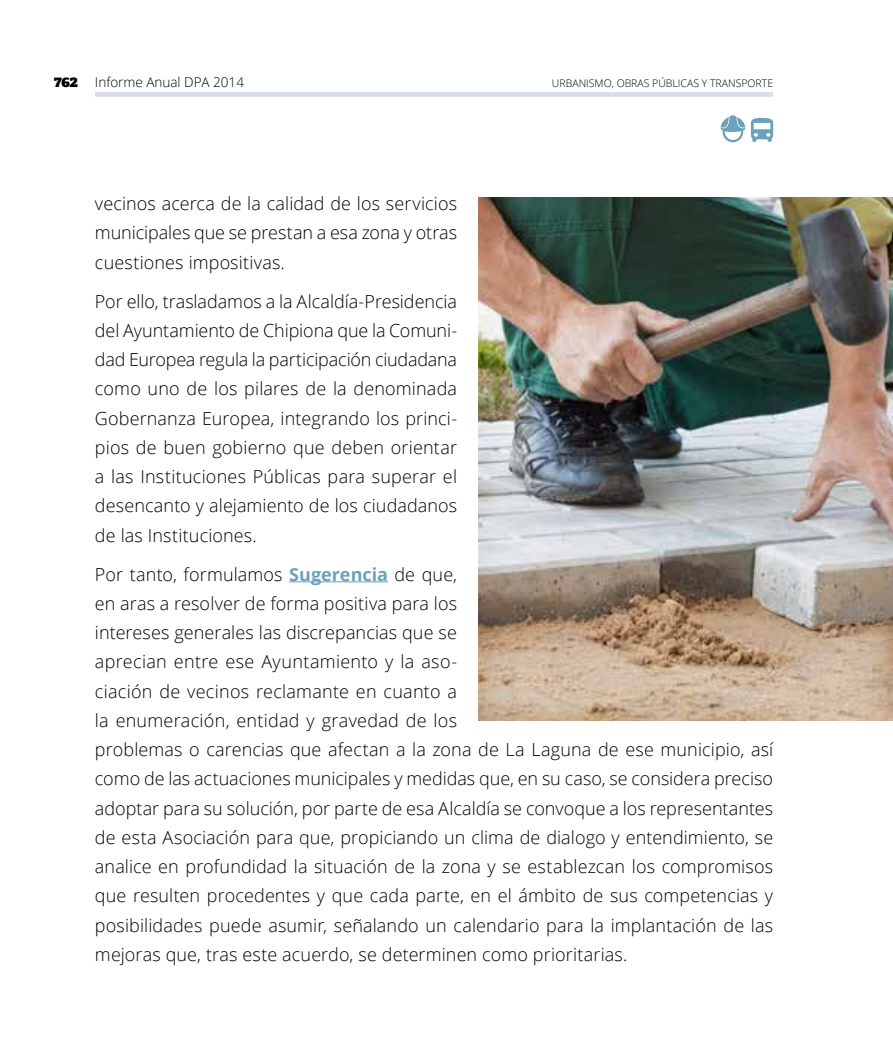
<style>
.page{position:relative;width:893px;height:1063px;background:#fff}
.page>*{position:absolute;margin:0;border:0;box-sizing:border-box;transform-origin:0 0}
.t1{font:300 18px/29.2px "Open Sans";letter-spacing:.005em;color:#000;text-align:justify}
.t2{font:300 13.5px "Open Sans";color:#000}
.t3{font:12px "Alfa Slab One";color:#000}
.t4{font:300 10.5px "Open Sans";color:#000}
.s1{font-weight:700;color:#6ba2b9}
</style>
<div class="page">
<div style="left:95px;top:92px;width:678px;height:5px;background:#d3dfe6"></div>
<svg style="left:751px;top:118px;width:22px;height:24px"></svg>
<div style="left:723px;top:122px;width:20px;height:20px;border:2px solid #6ba2b9;border-radius:50%"></div>
<svg style="left:721px;top:115px;width:24px;height:18px"></svg>
<hr style="left:289px;top:581px;width:99px;height:1px;background:#6ba2b9">
<img style="left:478px;top:198px;width:414px;height:523px">
<p class="t3" style="left:54px;top:74px;width:25px">762</p>
<p class="t2" style="left:95px;top:72px;width:151px">Informe Anual DPA 2014</p>
<p class="t4" style="left:552px;top:76px;width:223px">URBANISMO, OBRAS PÚBLICAS Y TRANSPORTE</p>
<p class="t1" style="left:95px;top:188px;width:364px">vecinos acerca de la calidad de los servicios municipales que se prestan a esa zona y otras cuestiones impositivas.</p>
<p class="t1" style="left:95px;top:286px;width:364px">Por ello, trasladamos a la Alcaldía-Presidencia del Ayuntamiento de Chipiona que la Comuni&shy;dad Europea regula la participación ciudadana como uno de los pilares de la denominada Gobernanza Europea, integrando los princi&shy;pios de buen gobierno que deben orientar a las Instituciones Públicas para superar el desencanto y alejamiento de los ciudadanos de las Instituciones.</p>
<p class="t1" style="left:95px;top:559px;width:680px;text-align:left">Por tanto, formulamos <span class="s1">Sugerencia</span> de que,<br>en aras a resolver de forma positiva para los<br>intereses generales las discrepancias que se<br>aprecian entre ese Ayuntamiento y la aso-<br>ciación de vecinos reclamante en cuanto a<br>la enumeración, entidad y gravedad de los<br>problemas o carencias que afectan a la zona de La Laguna de ese municipio, así como de las actuaciones municipales y medidas que, en su caso, se considera preciso adoptar para su solución, por parte de esa Alcaldía se convoque a los representantes de esta Asociación para que, propiciando un clima de dialogo y entendimiento, se analice en profundidad la situación de la zona y se establezcan los compromisos que resulten procedentes y que cada parte, en el ámbito de sus competencias y posibilidades puede asumir, señalando un calendario para la implantación de las mejoras que, tras este acuerdo, se determinen como prioritarias.</p>
</div>
